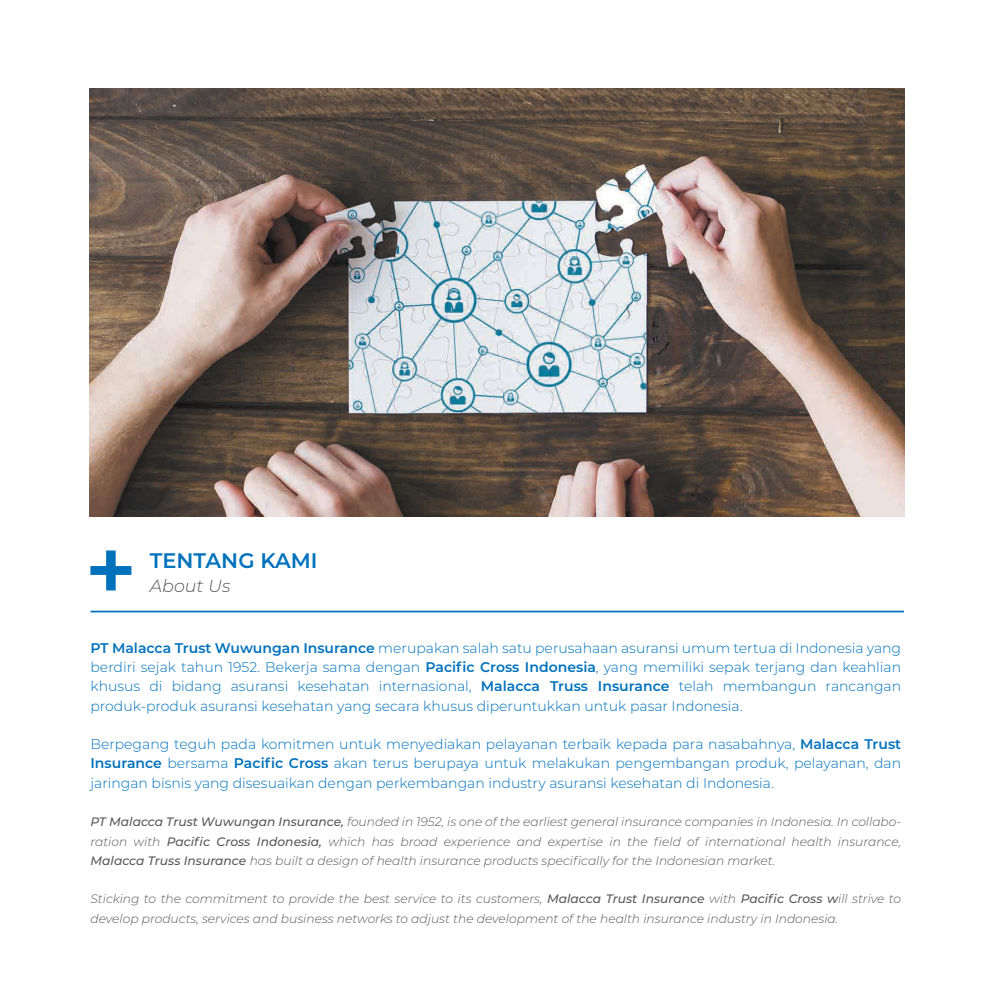
<style>
.page{position:relative;width:993px;height:993px;background:#fff}
.page>*{position:absolute;margin:0;border:0;box-sizing:border-box;transform-origin:0 0}
.t1{font:600 21px "Montserrat";color:#0072bc}
.t2{font:italic 300 17.5px "Montserrat";color:#57585a}
.t3{font:300 14px/19.2px "Montserrat";color:#0072bc;text-align:justify}
.t4{font:italic 300 12.25px/19.2px "Montserrat";color:#57585a;text-align:justify}
.s1{font-weight:600}
.s2{font-weight:500}
</style>
<div class="page">
<img style="left:89px;top:88px;width:814px;height:428px">
<svg style="left:90px;top:550px;width:41px;height:40px"></svg>
<hr style="left:90px;top:610px;width:813px;height:2px;background:#0072bc">
<h1 class="t1" style="left:150px;top:545px;width:169px">TENTANG KAMI</h1>
<p class="t2" style="left:150px;top:573px;width:82px">About Us</p>
<p class="t3" style="left:90px;top:637px;width:811px"><span class="s1">PT Malacca Trust Wuwungan Insurance</span> merupakan salah satu perusahaan asuransi umum tertua di Indonesia yang berdiri sejak tahun 1952. Bekerja sama dengan <span class="s1">Pacific Cross Indonesia</span>, yang memiliki sepak terjang dan keahlian khusus di bidang asuransi kesehatan internasional, <span class="s1">Malacca Truss Insurance</span> telah membangun rancangan produk-produk asuransi kesehatan yang secara khusus diperuntukkan untuk pasar Indonesia.</p>
<p class="t3" style="left:90px;top:734px;width:811px">Berpegang teguh pada komitmen untuk menyediakan pelayanan terbaik kepada para nasabahnya, <span class="s1">Malacca Trust Insurance</span> bersama <span class="s1">Pacific Cross</span> akan terus berupaya untuk melakukan pengembangan produk, pelayanan, dan jaringan bisnis yang disesuaikan dengan perkembangan industry asuransi kesehatan di Indonesia.</p>
<p class="t4" style="left:90px;top:811px;width:811px"><span class="s2">PT Malacca Trust Wuwungan Insurance,</span> founded in 1952, is one of the earliest general insurance companies in Indonesia. In collabo&shy;ration with <span class="s2">Pacific Cross Indonesia,</span> which has broad experience and expertise in the field of international health insurance, <span class="s2">Malacca Truss Insurance</span> has built a design of health insurance products specifically for the Indonesian market.</p>
<p class="t4" style="left:90px;top:888px;width:812px">Sticking to the commitment to provide the best service to its customers, <span class="s2">Malacca Trust Insurance</span> with <span class="s2">Pacific Cross w</span>ill strive to develop products, services and business networks to adjust the development of the health insurance industry in Indonesia.</p>
</div>
